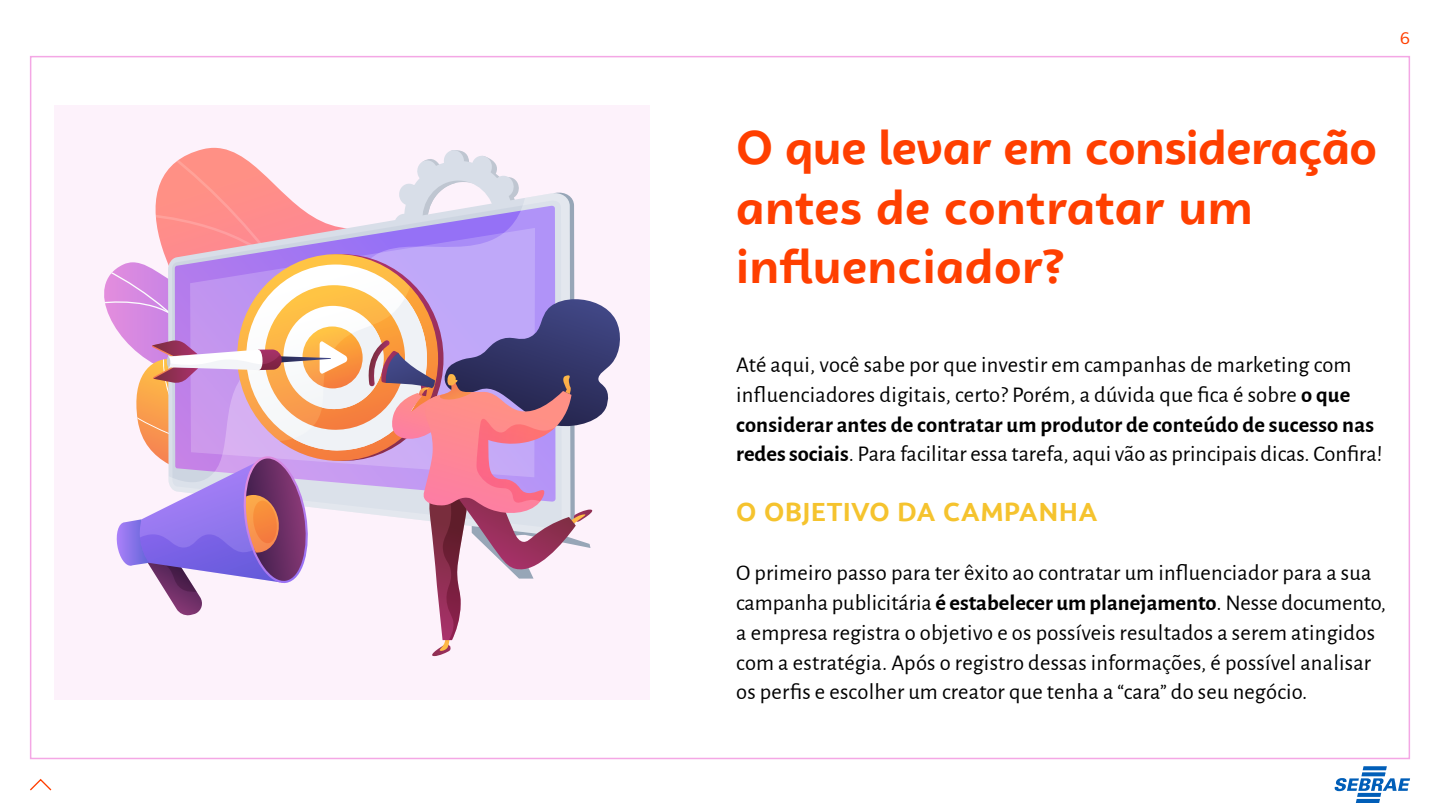
<style>
.page{position:relative;width:1440px;height:810px;background:#fff}
.page>*{position:absolute;margin:0;border:0;box-sizing:border-box;transform-origin:0 0}
.t1{font:700 48px/59.5px "Campuni";letter-spacing:-.005em;color:#ff3f00}
.t2{font:700 26.25px "Campuni";letter-spacing:.01em;color:#f5c32e}
.t3{font:22.5px/29.7px "Alegreya Sans";letter-spacing:.01em;color:#000}
.t4{font:16.5px "Campuni";color:#ff3f00}
.s1{font-weight:700}
</style>
<div class="page">
<svg style="left:30px;top:778px;width:22px;height:13px"></svg>
<svg style="left:1335px;top:766px;width:75px;height:37px"></svg>
<div style="left:54px;top:105px;width:595px;height:594px;background:#fdf2fb"></div>
<svg style="left:104px;top:149px;width:516px;height:507px"></svg>
<p class="t4" style="left:1400px;top:28px;width:12px">6</p>
<h2 class="t1" style="left:736px;top:118px;width:642px">O que levar em consideração antes de contratar um influenciador?</h2>
<p class="t3" style="left:736px;top:349px;width:648px">Até aqui, você sabe por que investir em campanhas de marketing com influenciadores digitais, certo? Porém, a dúvida que fica é sobre <span class="s1">o que considerar antes de contratar um produtor de conteúdo de sucesso nas redes sociais</span>. Para facilitar essa tarefa, aqui vão as principais dicas. Confira!</p>
<h3 class="t2" style="left:736px;top:495px;width:363px">O OBJETIVO DA CAMPANHA</h3>
<p class="t3" style="left:736px;top:557px;width:651px">O primeiro passo para ter êxito ao contratar um influenciador para a sua campanha publicitária <span class="s1">é estabelecer um planejamento</span>. Nesse documento, a empresa registra o objetivo e os possíveis resultados a serem atingidos com a estratégia. Após o registro dessas informações, é possível analisar os perfis e escolher um creator que tenha a “cara” do seu negócio.</p>
</div>
